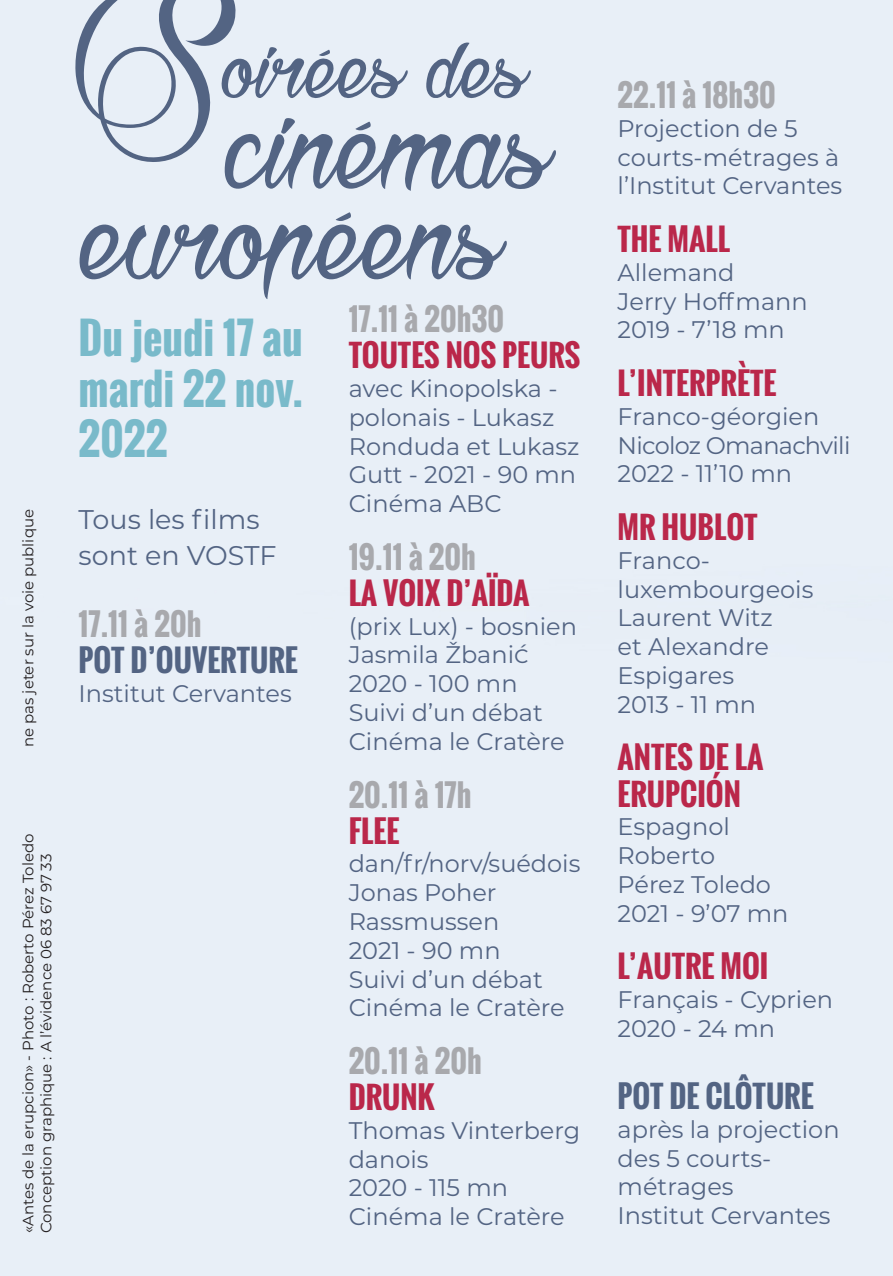
<style>
.page{position:relative;width:893px;height:1276px;background:#fff}
.page>*{position:absolute;margin:0;border:0;box-sizing:border-box;transform-origin:0 0}
.t1{font:171.3px "Raisindes Sables";color:#536483}
.t2{font:123.3px "Raisindes Sables";color:#536483}
.t3{font:700 42px/50.4px "Oswald";color:#79baca;text-align:justify}
.t4{font:700 30px/36px "Oswald";color:#ba274a}
.t5{font:700 30px "Oswald";color:#a8a9ad}
.t6{font:700 30px "Oswald";color:#536483}
.t7{font:27px/36px "Montserrat";color:#536483}
.t8{font:24px/28.8px "Montserrat";color:#536483}
.t9{font:24px "Montserrat";letter-spacing:-.03em;color:#536483}
.t10{font:15px "Montserrat";color:#231f20}
.s1{font-size:214.5px}
.s2{color:#a8a9ad}
</style>
<div class="page">
<p class="t10" style="left:18px;top:747px;width:239px;rotate:-90deg">ne pas jeter sur la voie publique</p>
<p class="t10" style="left:18px;top:1233px;width:401px;rotate:-90deg">«Antes de la erupcion» - Photo : Roberto Pérez Toledo</p>
<p class="t10" style="left:36px;top:1233px;width:381px;rotate:-90deg">Conception graphique : A l’évidence 06 83 67 97 33</p>
<p class="t2" style="left:80px;top:-1px;width:449px"><span class="s1">S</span>oirées des</p>
<p class="t1" style="left:228px;top:51px;width:325px">cinémas</p>
<p class="t1" style="left:84px;top:141px;width:420px">européens</p>
<p class="t3" style="left:79px;top:314px;width:226px">Du jeudi 17 au mardi 22 nov.<br>2022</p>
<p class="t7" style="left:79px;top:501px;width:199px">Tous les films sont en VOSTF</p>
<p class="t5" style="left:79px;top:602px;width:124px">17.11 à 20h</p>
<p class="t6" style="left:79px;top:638px;width:221px">POT D’OUVERTURE</p>
<p class="t8" style="left:79px;top:678px;width:215px">Institut Cervantes</p>
<p class="t4" style="left:349px;top:302px;width:233px"><span class="s2">17.11 à 20h30<br></span>TOUTES NOS PEURS</p>
<p class="t8" style="left:349px;top:373px;width:232px">avec Kinopolska - polonais - Lukasz<br>Ronduda et Lukasz<br>Gutt - 2021 - 90 mn</p>
<p class="t8" style="left:349px;top:488px;width:154px">Cinéma ABC</p>
<p class="t5" style="left:349px;top:534px;width:129px">19.11 à 20h</p>
<p class="t4" style="left:349px;top:575px;width:182px">LA VOIX D’AÏDA</p>
<p class="t8" style="left:349px;top:611px;width:230px">(prix Lux) - bosnien</p>
<p class="t8" style="left:349px;top:639px;width:181px">Jasmila ŽbaniĆ</p>
<p class="t8" style="left:349px;top:668px;width:170px">2020 - 100 mn</p>
<p class="t8" style="left:349px;top:697px;width:196px">Suivi d’un débat</p>
<p class="t8" style="left:349px;top:726px;width:218px">Cinéma le Cratère</p>
<p class="t5" style="left:349px;top:772px;width:124px">20.11 à 17h</p>
<p class="t4" style="left:349px;top:813px;width:52px">FLEE</p>
<p class="t8" style="left:349px;top:848px;width:233px">dan/fr/norv/suédois<br>Jonas Poher<br>Rassmussen</p>
<p class="t8" style="left:349px;top:935px;width:153px">2021 - 90 mn</p>
<p class="t8" style="left:349px;top:963px;width:196px">Suivi d’un débat</p>
<p class="t8" style="left:349px;top:992px;width:218px">Cinéma le Cratère</p>
<p class="t5" style="left:349px;top:1038px;width:135px">20.11 à 20h</p>
<p class="t4" style="left:349px;top:1079px;width:87px">DRUNK</p>
<p class="t8" style="left:349px;top:1115px;width:233px">Thomas Vinterberg</p>
<p class="t8" style="left:349px;top:1143px;width:81px">danois</p>
<p class="t8" style="left:349px;top:1172px;width:161px">2020 - 115 mn</p>
<p class="t8" style="left:349px;top:1201px;width:218px">Cinéma le Cratère</p>
<p class="t5" style="left:618px;top:72px;width:160px">22.11 à 18h30</p>
<p class="t8" style="left:618px;top:113px;width:226px">Projection de 5 courts-métrages à l’Institut Cervantes</p>
<p class="t4" style="left:618px;top:221px;width:114px">THE MALL</p>
<p class="t8" style="left:618px;top:257px;width:118px">Allemand</p>
<p class="t8" style="left:618px;top:286px;width:192px">Jerry Hoffmann</p>
<p class="t8" style="left:618px;top:314px;width:169px">2019 - 7’18 mn</p>
<p class="t4" style="left:618px;top:365px;width:160px">L’INTERPRÈTE</p>
<p class="t8" style="left:618px;top:401px;width:203px">Franco-géorgien</p>
<p class="t9" style="left:618px;top:428px;width:234px">Nicoloz Omanachvili</p>
<p class="t8" style="left:618px;top:458px;width:176px">2022 - 11’10 mn</p>
<p class="t4" style="left:618px;top:509px;width:141px">MR HUBLOT</p>
<p class="t8" style="left:618px;top:545px;width:197px">Franco&shy;luxembourgeois<br>Laurent Witz<br>et Alexandre<br>Espigares</p>
<p class="t8" style="left:618px;top:689px;width:140px">2013 - 11 mn</p>
<p class="t4" style="left:618px;top:740px;width:147px">ANTES DE LA<br>ERUPCIÓN</p>
<p class="t8" style="left:618px;top:811px;width:114px">Espagnol</p>
<p class="t8" style="left:618px;top:840px;width:99px">Roberto</p>
<p class="t8" style="left:618px;top:869px;width:155px">Pérez Toledo</p>
<p class="t8" style="left:618px;top:898px;width:172px">2021 - 9’07 mn</p>
<p class="t4" style="left:618px;top:949px;width:152px">L’AUTRE MOI</p>
<p class="t8" style="left:618px;top:984px;width:217px">Français - Cyprien<br>2020 - 24 mn</p>
<p class="t6" style="left:618px;top:1073px;width:198px">POT DE CLÔTURE</p>
<p class="t8" style="left:618px;top:1114px;width:224px">après la projection des 5 courts&shy;métrages</p>
<p class="t8" style="left:618px;top:1200px;width:215px">Institut Cervantes</p>
</div>
